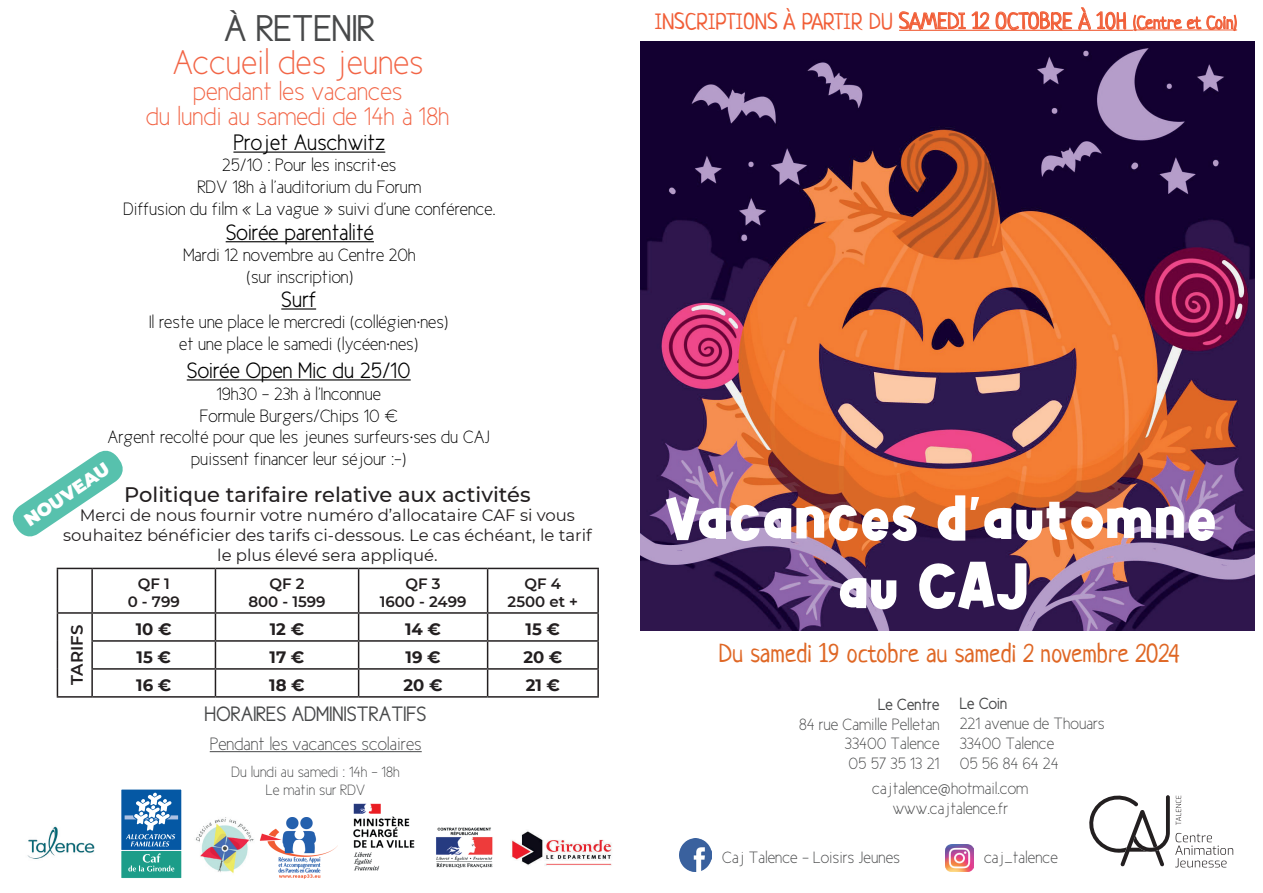
<style>
.page{position:relative;width:1263px;height:893px;background:#fff}
.page>*{position:absolute;margin:0;border:0;box-sizing:border-box;transform-origin:0 0}
.t1{font:61.5px "Alphakind";color:#fff}
.t2{font:57px "Alphakind";color:#fff}
.t3{font:37.5px "New Cicle Gordita";color:#48494a}
.t4{font:34.5px "New Cicle Fina";color:#f26546}
.t5{font:25.5px/25.5px "New Cicle Fina";color:#f26546;text-align:center}
.t6{font:25.5px "Neucha";color:#df6725}
.t7{font:22.5px "New Cicle Semi";color:#000001}
.t8{font:22.5px "Neucha";color:#f15e37}
.t9{font:500 21px "Montserrat";color:#231f20}
.t10{font:21px "New Cicle Gordita";color:#48494a}
.t11{font:18px/21.6px "New Cicle Fina";color:#000001;text-align:center}
.t12{font:18px "New Cicle Fina";color:#48494a}
.t13{font:900 18px "Montserrat";color:#fff}
.t14{font:16.5px/19.8px "New Cicle Fina";color:#48494a;text-align:justify}
.t15{font:16.5px/19.8px "Montserrat";color:#231f20;text-align:center}
.t16{font:700 16.5px "Montserrat";color:#231f20}
.t17{font:16.5px "New Cicle Gordita";color:#48494a}
.t18{font:600 16.5px "Montserrat";letter-spacing:-.005em;color:#231f20}
.t19{font:600 15px/18px "Montserrat";color:#231f20;text-align:center}
.t20{font:15px/18px "New Cicle Fina";color:#48494a;text-align:center}
.s1{font-size:18px}
.s2{font-size:55.5px}
</style>
<div class="page">
<hr style="left:281px;top:308px;width:35px;height:2px;background:#000001">
<hr style="left:187px;top:379px;width:224px;height:1px;background:#000001">
<hr style="left:233px;top:152px;width:152px;height:1px;background:#000001">
<hr style="left:210px;top:751px;width:212px;height:1px;background:#48494a">
<hr style="left:899px;top:30px;width:234px;height:1px;background:#f15e37">
<svg style="left:899px;top:11px;width:90px;height:20px"></svg>
<svg style="left:996px;top:11px;width:76px;height:19px"></svg>
<svg style="left:1078px;top:7px;width:48px;height:24px"></svg>
<svg style="left:1133px;top:15px;width:104px;height:16px"></svg>
<img style="left:641px;top:41px;width:613px;height:590px">
<img style="left:946px;top:844px;width:27px;height:28px">
<img style="left:679px;top:839px;width:33px;height:33px">
<svg style="left:1089px;top:795px;width:144px;height:72px"></svg>
<hr style="left:226px;top:241px;width:148px;height:1px;background:#000001">
<img style="left:511px;top:831px;width:101px;height:35px">
<div style="left:121px;top:821px;width:61px;height:57px;background:#1c9d89"></div>
<div style="left:121px;top:821px;width:61px;height:58px;border:1px solid #fff"></div>
<div style="left:121px;top:789px;width:61px;height:61px;background:#0558a4"></div>
<svg style="left:125px;top:793px;width:53px;height:53px"></svg>
<svg style="left:128px;top:853px;width:46px;height:18px"></svg>
<img style="left:259px;top:817px;width:78px;height:62px">
<img style="left:27px;top:826px;width:68px;height:33px">
<img style="left:353px;top:803px;width:62px;height:68px">
<img style="left:195px;top:817px;width:59px;height:57px">
<img style="left:436px;top:827px;width:57px;height:41px">
<hr style="left:57px;top:568px;width:35px;height:1px;background:#231f20">
<hr style="left:57px;top:569px;width:1px;height:43px;background:#231f20">
<hr style="left:92px;top:568px;width:123px;height:1px;background:#231f20">
<hr style="left:91px;top:569px;width:2px;height:43px;background:#231f20">
<hr style="left:215px;top:568px;width:144px;height:1px;background:#231f20">
<hr style="left:215px;top:569px;width:1px;height:43px;background:#231f20">
<hr style="left:359px;top:568px;width:129px;height:1px;background:#231f20">
<hr style="left:358px;top:569px;width:1px;height:43px;background:#231f20">
<hr style="left:488px;top:568px;width:111px;height:1px;background:#231f20">
<hr style="left:487px;top:569px;width:1px;height:43px;background:#231f20">
<hr style="left:597px;top:569px;width:2px;height:43px;background:#231f20">
<hr style="left:57px;top:612px;width:35px;height:2px;background:#231f20">
<hr style="left:92px;top:612px;width:123px;height:2px;background:#231f20">
<hr style="left:91px;top:614px;width:2px;height:26px;background:#231f20">
<hr style="left:215px;top:612px;width:144px;height:2px;background:#231f20">
<hr style="left:359px;top:612px;width:129px;height:2px;background:#231f20">
<hr style="left:488px;top:612px;width:111px;height:2px;background:#231f20">
<hr style="left:597px;top:614px;width:2px;height:26px;background:#231f20">
<hr style="left:91px;top:640px;width:124px;height:2px;background:#231f20">
<hr style="left:91px;top:642px;width:2px;height:26px;background:#231f20">
<hr style="left:215px;top:640px;width:144px;height:2px;background:#231f20">
<hr style="left:359px;top:640px;width:129px;height:2px;background:#231f20">
<hr style="left:488px;top:640px;width:111px;height:2px;background:#231f20">
<hr style="left:597px;top:642px;width:2px;height:26px;background:#231f20">
<svg style="left:57px;top:614px;width:1px;height:82px"></svg>
<hr style="left:91px;top:668px;width:124px;height:2px;background:#231f20">
<hr style="left:91px;top:670px;width:2px;height:26px;background:#231f20">
<hr style="left:215px;top:668px;width:144px;height:2px;background:#231f20">
<svg style="left:215px;top:614px;width:1px;height:82px"></svg>
<hr style="left:359px;top:668px;width:129px;height:2px;background:#231f20">
<svg style="left:358px;top:614px;width:1px;height:82px"></svg>
<hr style="left:488px;top:668px;width:111px;height:2px;background:#231f20">
<svg style="left:487px;top:614px;width:1px;height:82px"></svg>
<hr style="left:597px;top:670px;width:2px;height:26px;background:#231f20">
<hr style="left:57px;top:696px;width:35px;height:2px;background:#231f20">
<hr style="left:92px;top:696px;width:123px;height:2px;background:#231f20">
<hr style="left:215px;top:696px;width:144px;height:2px;background:#231f20">
<hr style="left:359px;top:696px;width:129px;height:2px;background:#231f20">
<hr style="left:488px;top:696px;width:111px;height:2px;background:#231f20">
<svg style="left:12px;top:450px;width:111px;height:87px"></svg>
<h3 class="t3" style="left:224px;top:9px;width:152px">À RETENIR</h3>
<h3 class="t4" style="left:172px;top:44px;width:253px">Accueil des jeunes</h3>
<h3 class="t5" style="left:146px;top:78px;width:305px">pendant les vacances<br>du lundi au samedi de 14h à 18h</h3>
<p class="t7" style="left:233px;top:130px;width:153px">Projet Auschwitz</p>
<p class="t11" style="left:123px;top:155px;width:373px">25/10 : Pour les inscrit·es<br>RDV 18h à l’auditorium du Forum<br>Diffusion du film « La vague » suivi d’une conférence.</p>
<p class="t7" style="left:226px;top:220px;width:150px">Soirée parentalité</p>
<p class="t11" style="left:183px;top:244px;width:234px">Mardi 12 novembre au Centre 20h (sur inscription)</p>
<p class="t7" style="left:281px;top:287px;width:36px">Surf</p>
<p class="t11" style="left:149px;top:312px;width:301px">Il reste une place le mercredi (collégien·nes) et une place le samedi (lycéen·nes)</p>
<p class="t7" style="left:187px;top:358px;width:225px">Soirée Open Mic du 25/10</p>
<p class="t11" style="left:108px;top:383px;width:384px">19h30 - 23h à l’Inconnue<br>Formule Burgers/Chips 10 €<br>Argent recolté pour que les jeunes surfeurs·ses du CAJ puissent financer leur séjour :-)</p>
<p class="t13" style="left:19px;top:511px;width:100px;rotate:-34deg">NOUVEAU</p>
<p class="t9" style="left:124px;top:479px;width:408px">Politique tarifaire relative aux activités</p>
<p class="t15" style="left:63px;top:505px;width:530px">Merci de nous fournir votre numéro d’allocataire CAF si vous souhaitez bénéficier des tarifs ci-dessous. Le cas échéant, le tarif le plus élevé sera appliqué.</p>
<p class="t19" style="left:128px;top:574px;width:54px">QF 1<br>0 - 799</p>
<p class="t19" style="left:248px;top:574px;width:79px">QF 2<br>800 - 1599</p>
<p class="t19" style="left:380px;top:574px;width:88px">QF 3<br>1600 - 2499</p>
<p class="t19" style="left:508px;top:574px;width:72px">QF 4<br>2500 et +</p>
<p class="t18" style="left:65px;top:685px;width:61px;rotate:-90deg">TARIFS</p>
<p class="t16" style="left:136px;top:617px;width:37px">10 €</p>
<p class="t16" style="left:270px;top:617px;width:36px">12 €</p>
<p class="t16" style="left:405px;top:617px;width:38px">14 €</p>
<p class="t16" style="left:526px;top:617px;width:36px">15 €</p>
<p class="t16" style="left:137px;top:645px;width:36px">15 €</p>
<p class="t16" style="left:270px;top:645px;width:36px">17 €</p>
<p class="t16" style="left:406px;top:645px;width:37px">19 €</p>
<p class="t16" style="left:523px;top:645px;width:41px">20 €</p>
<p class="t16" style="left:136px;top:673px;width:37px">16 €</p>
<p class="t16" style="left:269px;top:673px;width:37px">18 €</p>
<p class="t16" style="left:404px;top:673px;width:41px">20 €</p>
<p class="t16" style="left:526px;top:673px;width:36px">21 €</p>
<p class="t10" style="left:205px;top:703px;width:224px">HORAIRES ADMINISTRATIFS</p>
<p class="t12" style="left:210px;top:734px;width:213px">Pendant les vacances scolaires</p>
<p class="t20" style="left:232px;top:763px;width:170px">Du lundi au samedi : 14h - 18h<br>Le matin sur RDV</p>
<p class="t8" style="left:655px;top:7px;width:584px">INSCRIPTIONS À PARTIR DU SAMEDI 12 OCTOBRE À 10H <span class="s1">(Centre et Coin)</span></p>
<h2 class="t2" style="left:665px;top:484px;width:554px">Vacances d’automne</h2>
<h1 class="t1" style="left:838px;top:549px;width:192px"><span class="s2">au</span> CAJ</h1>
<h3 class="t6" style="left:719px;top:637px;width:463px">Du samedi 19 octobre au samedi 2 novembre 2024</h3>
<p class="t17" style="left:960px;top:695px;width:49px">Le Coin</p>
<p class="t14" style="left:960px;top:713px;width:147px;text-align:left">221 avenue de Thouars<br>33400 Talence<br>05 56 84 64 24</p>
<p class="t14" style="left:872px;top:779px;width:158px;text-align:center">cajtalence@hotmail.com www.cajtalence.fr</p>
<p class="t17" style="left:878px;top:696px;width:63px">Le Centre</p>
<p class="t14" style="left:845px;top:714px;width:96px;text-indent:-46px">84 rue Camille Pelletan 33400 Talence 05 57 35 13 21</p>
<p class="t14" style="left:722px;top:848px;width:179px">Caj Talence - Loisirs Jeunes</p>
<p class="t14" style="left:984px;top:848px;width:76px">caj_talence</p>
</div>
